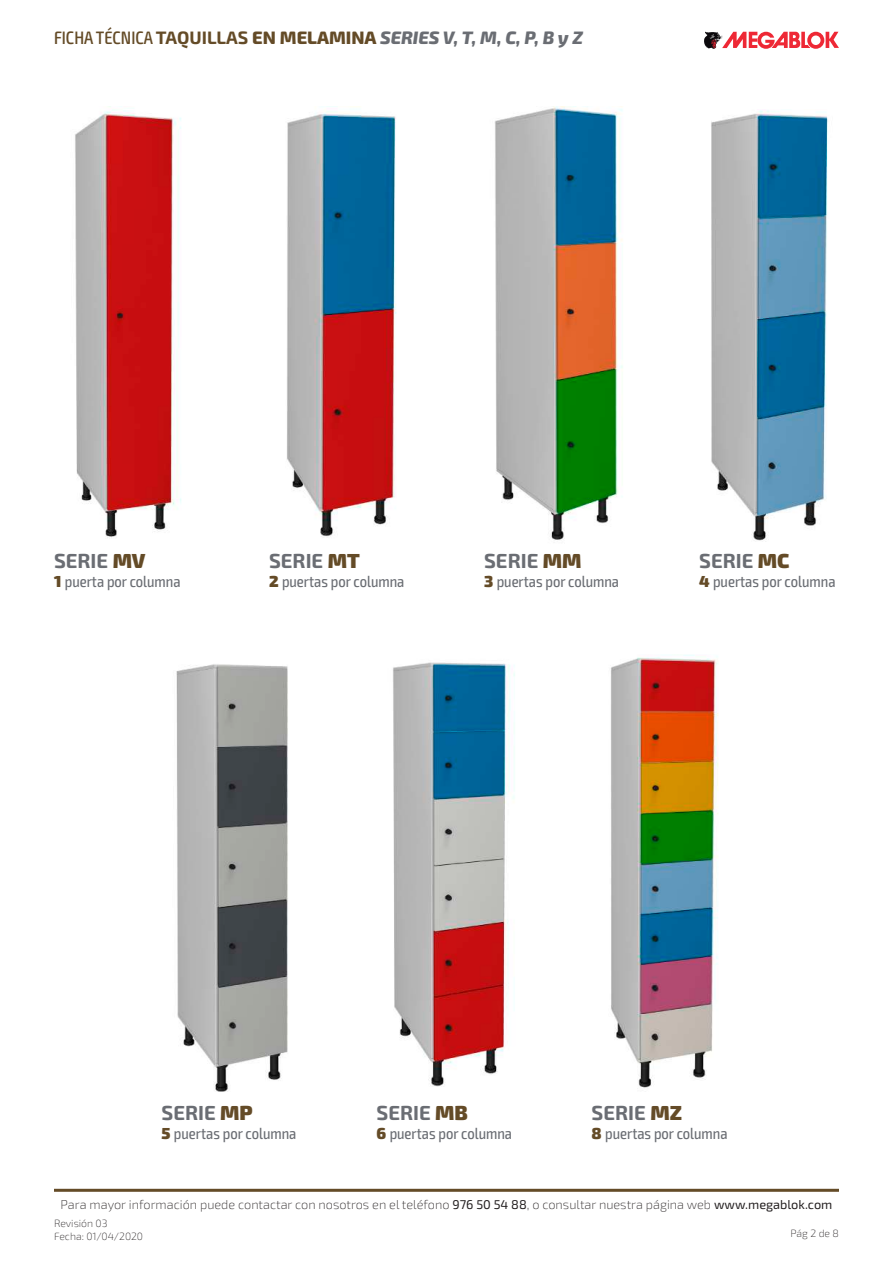
<style>
.page{position:relative;width:893px;height:1263px;background:#fff}
.page>*{position:absolute;margin:0;border:0;box-sizing:border-box;transform-origin:0 0}
.t1{font:700 20.4px "Exo 2";color:#6a6d73}
.t2{font:italic 800 18px "Exo 2";color:#6a6d73}
.t3{font:condensed 16.05px "Exo 2";color:#6a6d73}
.t4{font:200 12.75px "Exo 2";color:#231f20}
.t5{font:200 10.5px/12.6px "Exo 2";color:#231f20}
.s1{font-weight:500;font-style:normal;font-stretch:condensed;color:#644b27}
.s2{font-weight:700;font-style:normal;color:#644b27}
.s3{font-style:normal;color:#644b27}
.s4{font-weight:900;color:#644b27}
.s5{font-weight:900;font-stretch:normal;color:#644b27}
.s6{font-weight:400}
</style>
<div class="page">
<hr style="left:54px;top:1189px;width:785px;height:3px;background:#644b27">
<svg style="left:704px;top:32px;width:135px;height:17px"></svg>
<img style="left:75px;top:106px;width:106px;height:432px">
<img style="left:287px;top:106px;width:110px;height:431px">
<img style="left:176px;top:664px;width:112px;height:427px">
<img style="left:393px;top:662px;width:122px;height:425px">
<img style="left:610px;top:655px;width:109px;height:433px">
<img style="left:494px;top:106px;width:129px;height:434px">
<img style="left:711px;top:110px;width:117px;height:431px">
<p class="t2" style="left:54px;top:27px;width:531px"><span class="s1">FICHA TÉCNICA</span> <span class="s2">TAQUILLAS</span> <span class="s3">EN MELAMINA</span> SERIES V, T, M, C, P, B y Z</p>
<p class="t1" style="left:54px;top:549px;width:93px">SERIE <span class="s4">MV</span></p>
<p class="t3" style="left:54px;top:572px;width:128px"><span class="s5">1</span> puerta por columna</p>
<p class="t1" style="left:269px;top:549px;width:92px">SERIE <span class="s4">MT</span></p>
<p class="t3" style="left:269px;top:572px;width:137px"><span class="s5">2</span> puertas por columna</p>
<p class="t1" style="left:484px;top:549px;width:99px">SERIE <span class="s4">MM</span></p>
<p class="t3" style="left:484px;top:572px;width:136px"><span class="s5">3</span> puertas por columna</p>
<p class="t1" style="left:699px;top:549px;width:92px">SERIE <span class="s4">MC</span></p>
<p class="t3" style="left:699px;top:572px;width:138px"><span class="s5">4</span> puertas por columna</p>
<p class="t1" style="left:162px;top:1100px;width:93px">SERIE <span class="s4">MP</span></p>
<p class="t3" style="left:162px;top:1124px;width:136px"><span class="s5">5</span> puertas por columna</p>
<p class="t1" style="left:377px;top:1100px;width:93px">SERIE <span class="s4">MB</span></p>
<p class="t3" style="left:377px;top:1124px;width:137px"><span class="s5">6</span> puertas por columna</p>
<p class="t1" style="left:592px;top:1100px;width:92px">SERIE <span class="s4">MZ</span></p>
<p class="t3" style="left:592px;top:1124px;width:137px"><span class="s5">8</span> puertas por columna</p>
<p class="t4" style="left:60px;top:1197px;width:773px">Para mayor información puede contactar con nosotros en el teléfono <span class="s6">976 50 54 88</span>, o consultar nuestra página web <span class="s6">www.megablok.com</span></p>
<p class="t5" style="left:54px;top:1217px;width:91px">Revisión 03<br>Fecha: 01/04/2020</p>
<p class="t5" style="left:790px;top:1227px;width:50px">Pág 2 de 8</p>
</div>
